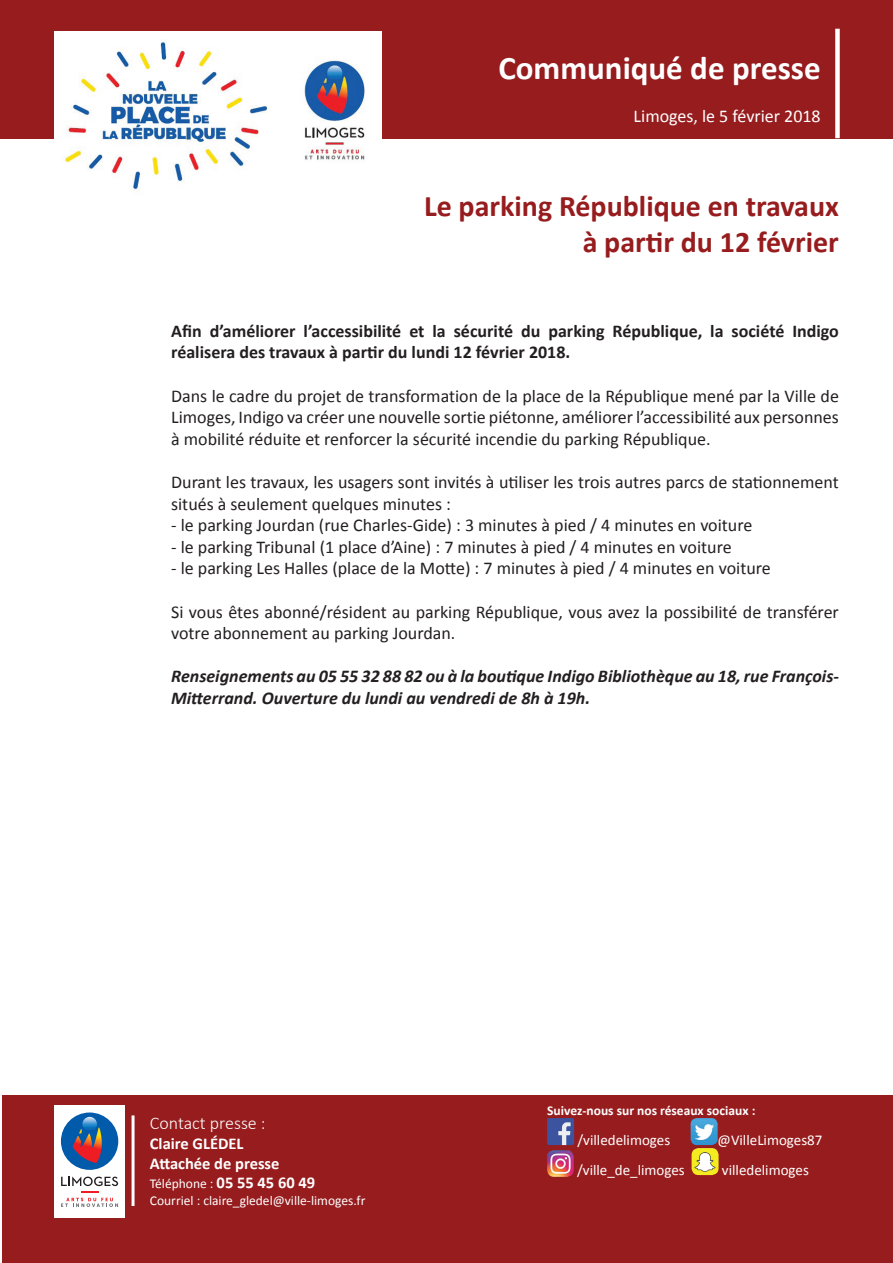
<style>
.page{position:relative;width:893px;height:1263px;background:#fff}
.page>*{position:absolute;margin:0;border:0;box-sizing:border-box;transform-origin:0 0}
.t1{font:700 33px "Calibri";color:#fff}
.t2{font:700 30px/36px "Calibri";color:#971c1e;text-align:right}
.t3{font:18px/21.6px "Calibri";color:#231f20}
.t4{font:700 18px/21.6px "Calibri";color:#231f20}
.t5{font:italic 700 18px/21.6px "Calibri";color:#231f20}
.t6{font:18px "Calibri";color:#fff}
.t7{font:300 18px "Calibri";color:#fff}
.t8{font:700 16.5px/19.8px "Calibri";color:#fff}
.t9{font:15px "Calibri";color:#fff}
.t10{font:13.5px/16.2px "Calibri";color:#fff}
.t11{font:700 13.5px "Calibri";color:#fff}
.s1{font-weight:700;font-size:16.5px}
</style>
<div class="page">
<div style="left:0;top:0;width:893px;height:139px;background:#971c1e"></div>
<div style="left:835px;top:29px;width:5px;height:109px;background:#fff"></div>
<div style="left:2px;top:1095px;width:891px;height:168px;background:#971c1e"></div>
<img style="left:547px;top:1118px;width:27px;height:27px">
<img style="left:691px;top:1118px;width:27px;height:27px">
<img style="left:547px;top:1150px;width:27px;height:27px">
<img style="left:692px;top:1148px;width:27px;height:27px">
<hr style="left:132px;top:1115px;width:3px;height:91px;background:#fff">
<div style="left:54px;top:1105px;width:70px;height:112px;background:#fff"></div>
<svg style="left:61px;top:1198px;width:57px;height:9px"></svg>
<div style="left:61px;top:1112px;width:57px;height:58px;background:#015aaa;border-radius:50%"></div>
<svg style="left:73px;top:1127px;width:29px;height:36px"></svg>
<svg style="left:82px;top:1117px;width:15px;height:14px"></svg>
<svg style="left:61px;top:1176px;width:57px;height:16px"></svg>
<img style="left:54px;top:32px;width:328px;height:158px">
<h1 class="t1" style="left:498px;top:44px;width:324px">Communiqué de presse</h1>
<p class="t6" style="left:634px;top:103px;width:189px">Limoges, le 5 février 2018</p>
<h2 class="t2" style="left:424px;top:187px;width:416px">Le parking République en travaux à partir du 12 février</h2>
<p class="t4" style="left:171px;top:319px;width:669px">Afin d’améliorer l’accessibilité et la sécurité du parking République, la société Indigo réalisera des travaux à partir du lundi 12 février 2018.</p>
<p class="t3" style="left:171px;top:384px;width:669px;text-align:justify">Dans le cadre du projet de transformation de la place de la République mené par la Ville de Limoges, Indigo va créer une nouvelle sortie piétonne, améliorer l’accessibilité aux personnes à mobilité réduite et renforcer la sécurité incendie du parking République.</p>
<p class="t3" style="left:171px;top:471px;width:669px">Durant les travaux, les usagers sont invités à utiliser les trois autres parcs de stationnement situés à seulement quelques minutes :</p>
<p class="t3" style="left:171px;top:514px;width:583px">- le parking Jourdan (rue Charles-Gide) : 3 minutes à pied / 4 minutes en voiture</p>
<p class="t3" style="left:171px;top:535px;width:562px">- le parking Tribunal (1 place d’Aine) : 7 minutes à pied / 4 minutes en voiture</p>
<p class="t3" style="left:171px;top:557px;width:601px">- le parking Les Halles (place de la Motte) : 7 minutes à pied / 4 minutes en voiture</p>
<p class="t3" style="left:171px;top:600px;width:669px">Si vous êtes abonné/résident au parking République, vous avez la possibilité de transférer votre abonnement au parking Jourdan.</p>
<p class="t5" style="left:171px;top:665px;width:669px">Renseignements au 05 55 32 88 82 ou à la boutique Indigo Bibliothèque au 18, rue François-<br>Mitterrand. Ouverture du lundi au vendredi de 8h à 19h.</p>
<p class="t7" style="left:150px;top:1112px;width:117px">Contact presse :</p>
<p class="t8" style="left:150px;top:1133px;width:131px">Claire GLÉDEL<br>Attachée de presse</p>
<p class="t10" style="left:150px;top:1175px;width:217px">Téléphone : <span class="s1">05 55 45 60 49<br></span>Courriel : claire_gledel@ville-limoges.fr</p>
<p class="t11" style="left:547px;top:1101px;width:210px">Suivez-nous sur nos réseaux sociaux :</p>
<p class="t9" style="left:577px;top:1130px;width:94px">/villedelimoges</p>
<p class="t9" style="left:718px;top:1130px;width:106px">@VilleLimoges87</p>
<p class="t9" style="left:577px;top:1160px;width:109px">/ville_de_limoges</p>
<p class="t9" style="left:722px;top:1160px;width:88px">villedelimoges</p>
</div>
